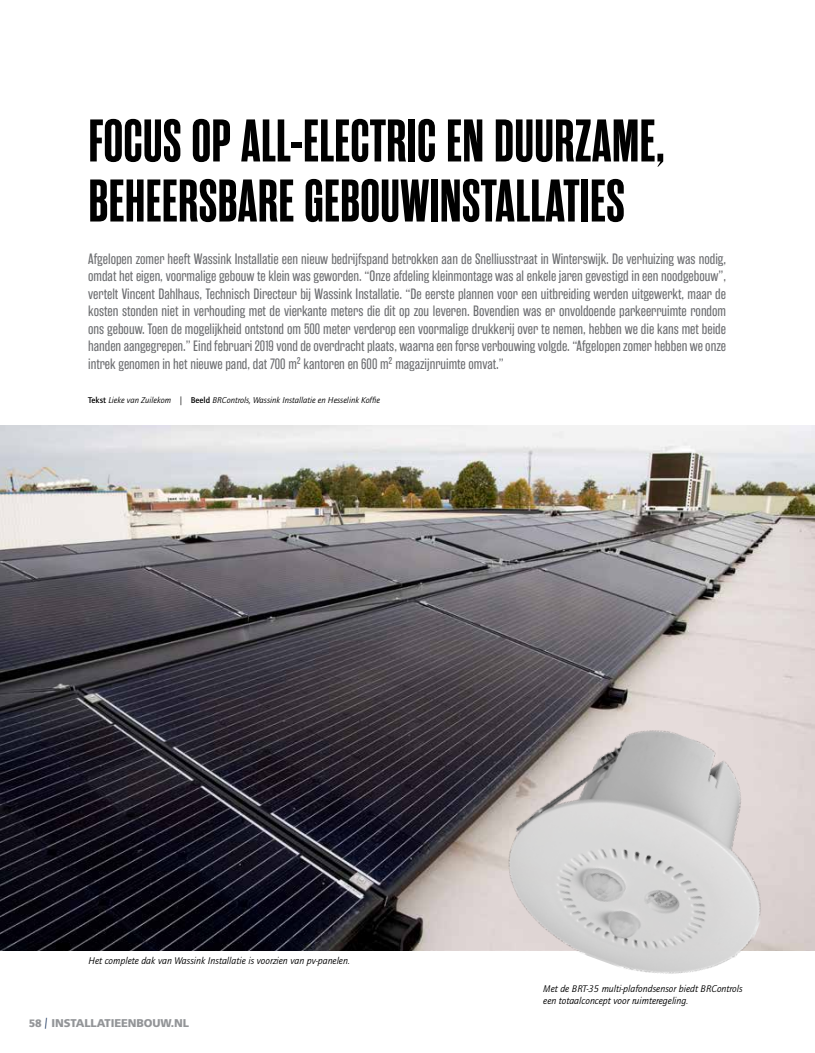
<style>
.page{position:relative;width:815px;height:1053px;background:#fff}
.page>*{position:absolute;margin:0;border:0;box-sizing:border-box;transform-origin:0 0}
.t1{font:700 60px/60px "Rama Gothic M";letter-spacing:.01em;color:#000}
.t2{font:15px/17.5px "Rama Gothic E";color:#6d6e71;text-align:justify}
.t3{font:900 11.25px "Frutiger LT Std";letter-spacing:-.01em;color:#939598}
.t4{font:italic 10px/12px "Quay Sans ITC Std";color:#000}
.t5{font:italic 8.75px "Quay Sans ITC Std";color:#000}
.s1{font-weight:500;font-style:normal}
.s2{font-family:"Quay Sans ITC Std"}
.s3{font-family:"Quay Sans ITC Std";font-weight:400;font-size:11px;color:#132e57}
</style>
<div class="page">
<img style="left:0;top:425px;width:815px;height:525px">
<img style="left:484px;top:693px;width:327px;height:281px">
<h1 class="t1" style="left:89px;top:112px;width:578px">FOCUS OP ALL-ELECTRIC EN DUURZAME,<br>BEHEERSBARE GEBOUWINSTALLATIES</h1>
<p class="t2" style="left:88px;top:250px;width:639px">Afgelopen zomer heeft Wassink Installatie een nieuw bedrijfspand betrokken aan de Snelliusstraat in Winterswijk. De verhuizing was nodig, omdat het eigen, voormalige gebouw te klein was geworden. “Onze afdeling kleinmontage was al enkele jaren gevestigd in een noodgebouw”, vertelt Vincent Dahlhaus, Technisch Directeur bij Wassink Installatie. “De eerste plannen voor een uitbreiding werden uitgewerkt, maar de kosten stonden niet in verhouding met de vierkante meters die dit op zou leveren. Bovendien was er onvoldoende parkeerruimte rondom ons gebouw. Toen de mogelijkheid ontstond om 500 meter verderop een voormalige drukkerij over te nemen, hebben we die kans met beide handen aangegrepen.” Eind februari 2019 vond de overdracht plaats, waarna een forse verbouwing volgde. “Afgelopen zomer hebben we onze intrek genomen in het nieuwe pand, dat 700 m² kantoren en 600 m² magazijnruimte omvat.”</p>
<p class="t5" style="left:88px;top:395px;width:293px"><span class="s1">Tekst</span> Lieke van Zuilekom | <span class="s1">Beeld</span> BRControls, Wassink Installatie en Hesselink Koffie</p>
<p class="t4" style="left:89px;top:954px;width:263px">Het complete dak van Wassink Installatie is voorzien van pv-panelen.</p>
<p class="t3" style="left:29px;top:1016px;width:162px"><span class="s2">58</span> <span class="s3">|</span> INSTALLATIEENBOUW.NL</p>
<p class="t4" style="left:543px;top:982px;width:201px">Met de BRT-35 multi-plafondsensor biedt BRControls een totaalconcept voor ruimteregeling.</p>
</div>
